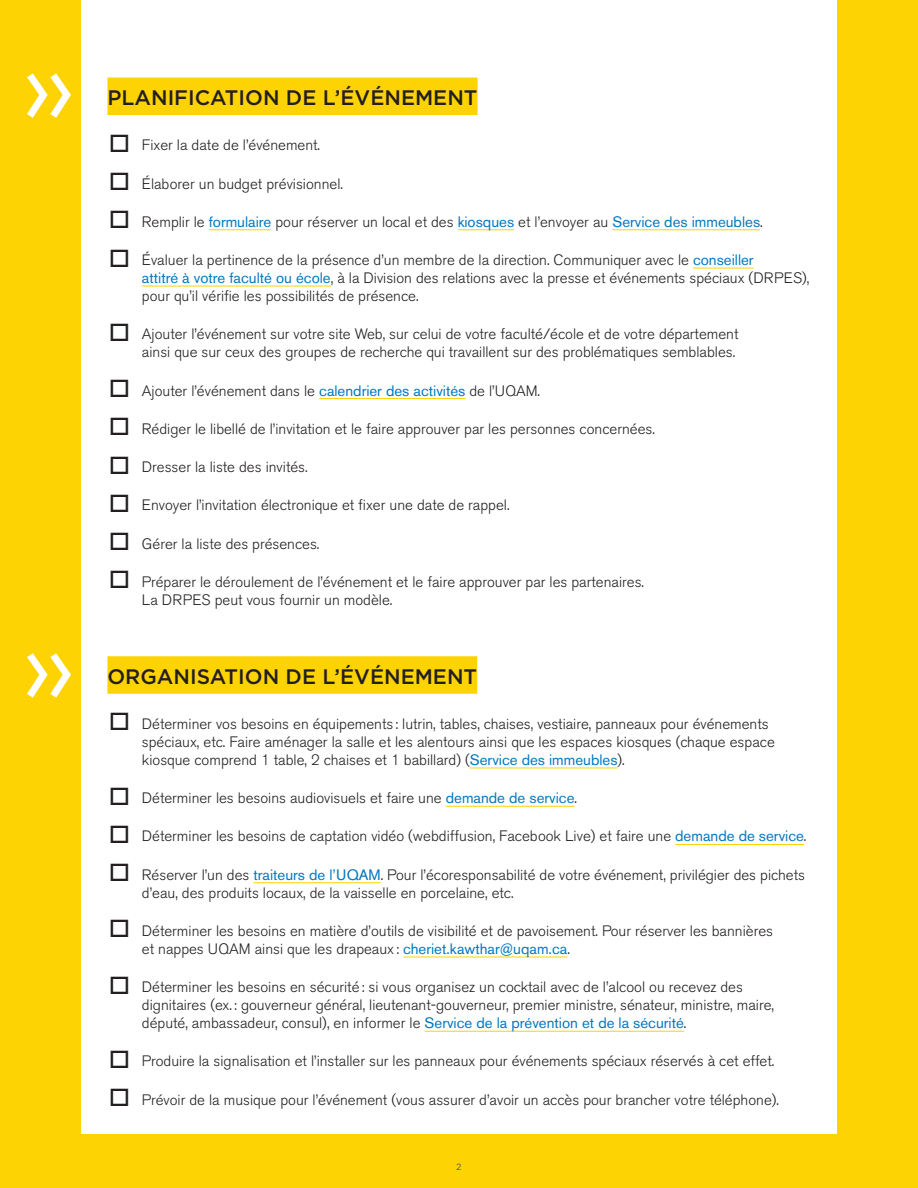
<style>
.page{position:relative;width:918px;height:1188px;background:#fed304}
.page>*{position:absolute;margin:0;border:0;box-sizing:border-box;transform-origin:0 0}
.Sous-titre_copy_2{font:500 21px "Gotham";color:#231f20}
.t1{font:300 15px/18px "Akzidenz Grotesk BE";color:#231f20}
.t2{font:9px "Gotham";color:#57585a}
.s1{font-weight:400;color:#0077c0}
</style>
<div class="page">
<div style="left:81px;top:0;width:756px;height:1134px;background:#fff"></div>
<svg style="left:27px;top:73px;width:44px;height:45px"></svg>
<svg style="left:27px;top:653px;width:44px;height:45px"></svg>
<div style="left:107px;top:78px;width:371px;height:37px;background:#fed304"></div>
<hr style="left:209px;top:229px;width:62px;height:1px;background:#fed304">
<hr style="left:458px;top:229px;width:56px;height:1px;background:#fed304">
<hr style="left:612px;top:229px;width:148px;height:1px;background:#fed304">
<hr style="left:693px;top:268px;width:61px;height:1px;background:#fed304">
<hr style="left:142px;top:286px;width:189px;height:1px;background:#fed304">
<hr style="left:319px;top:398px;width:146px;height:1px;background:#fed304">
<div style="left:107px;top:656px;width:370px;height:38px;background:#fed304"></div>
<hr style="left:470px;top:768px;width:148px;height:1px;background:#fed304">
<hr style="left:446px;top:806px;width:129px;height:1px;background:#fed304">
<hr style="left:675px;top:844px;width:129px;height:1px;background:#fed304">
<hr style="left:254px;top:882px;width:127px;height:1px;background:#fed304">
<hr style="left:403px;top:957px;width:164px;height:1px;background:#fed304">
<hr style="left:425px;top:1031px;width:259px;height:1px;background:#fed304">
<p class="Sous-titre_copy_2" style="left:107px;top:86px;width:372px">PLANIFICATION DE L’ÉVÉNEMENT</p>
<p class="t1" style="left:142px;top:136px;width:180px">Fixer la date de l’événement.</p>
<p class="t1" style="left:142px;top:175px;width:202px">Élaborer un budget prévisionnel.</p>
<p class="t1" style="left:142px;top:213px;width:622px">Remplir le <span class="s1">formulaire</span> pour réserver un local et des <span class="s1">kiosques</span> et l’envoyer au <span class="s1">Service des immeubles</span>.</p>
<p class="t1" style="left:142px;top:251px;width:669px">Évaluer la pertinence de la présence d’un membre de la direction. Communiquer avec le <span class="s1">conseiller<br>attitré à votre faculté ou école</span>, à la Division des relations avec la presse et événements spéciaux (DRPES), pour qu’il vérifie les possibilités de présence.</p>
<p class="t1" style="left:142px;top:325px;width:598px">Ajouter l’événement sur votre site Web, sur celui de votre faculté/école et de votre département ainsi que sur ceux des groupes de recherche qui travaillent sur des problématiques semblables.</p>
<p class="t1" style="left:142px;top:382px;width:400px">Ajouter l’événement dans le <span class="s1">calendrier des activités</span> de l’UQAM.</p>
<p class="t1" style="left:142px;top:420px;width:514px">Rédiger le libellé de l’invitation et le faire approuver par les personnes concernées.</p>
<p class="t1" style="left:142px;top:458px;width:167px">Dresser la liste des invités.</p>
<p class="t1" style="left:142px;top:496px;width:369px">Envoyer l’invitation électronique et fixer une date de rappel.</p>
<p class="t1" style="left:142px;top:535px;width:179px">Gérer la liste des présences.</p>
<p class="t1" style="left:142px;top:573px;width:504px">Préparer le déroulement de l’événement et le faire approuver par les partenaires.<br>La DRPES peut vous fournir un modèle.</p>
<p class="Sous-titre_copy_2" style="left:107px;top:665px;width:371px">ORGANISATION DE L’ÉVÉNEMENT</p>
<p class="t1" style="left:142px;top:715px;width:634px">Déterminer vos besoins en équipements : lutrin, tables, chaises, vestiaire, panneaux pour événements spéciaux, etc. Faire aménager la salle et les alentours ainsi que les espaces kiosques (chaque espace kiosque comprend 1 table, 2 chaises et 1 babillard) (<span class="s1">Service des immeubles</span>).</p>
<p class="t1" style="left:142px;top:789px;width:437px">Déterminer les besoins audiovisuels et faire une <span class="s1">demande de service</span>.</p>
<p class="t1" style="left:142px;top:828px;width:666px">Déterminer les besoins de captation vidéo (webdiffusion, Facebook Live) et faire une <span class="s1">demande de service</span>.</p>
<p class="t1" style="left:142px;top:866px;width:664px">Réserver l’un des <span class="s1">traiteurs de l’UQAM</span>. Pour l’écoresponsabilité de votre événement, privilégier des pichets d’eau, des produits locaux, de la vaisselle en porcelaine, etc.</p>
<p class="t1" style="left:142px;top:922px;width:633px">Déterminer les besoins en matière d’outils de visibilité et de pavoisement. Pour réserver les bannières et nappes UQAM ainsi que les drapeaux : <span class="s1">cheriet.kawthar@uqam.ca</span>.</p>
<p class="t1" style="left:142px;top:978px;width:634px">Déterminer les besoins en sécurité: si vous organisez un cocktail avec de l’alcool ou recevez des dignitaires (ex. : gouverneur général, lieutenant-gouverneur, premier ministre, sénateur, ministre, maire, député, ambassadeur, consul), en informer le <span class="s1">Service de la prévention et de la sécurité</span>.</p>
<p class="t1" style="left:142px;top:1053px;width:634px">Produire la signalisation et l’installer sur les panneaux pour événements spéciaux réservés à cet effet.</p>
<p class="t1" style="left:142px;top:1091px;width:639px">Prévoir de la musique pour l’événement (vous assurer d’avoir un accès pour brancher votre téléphone).</p>
<p class="t2" style="left:456px;top:1161px;width:7px">2</p>
</div>
